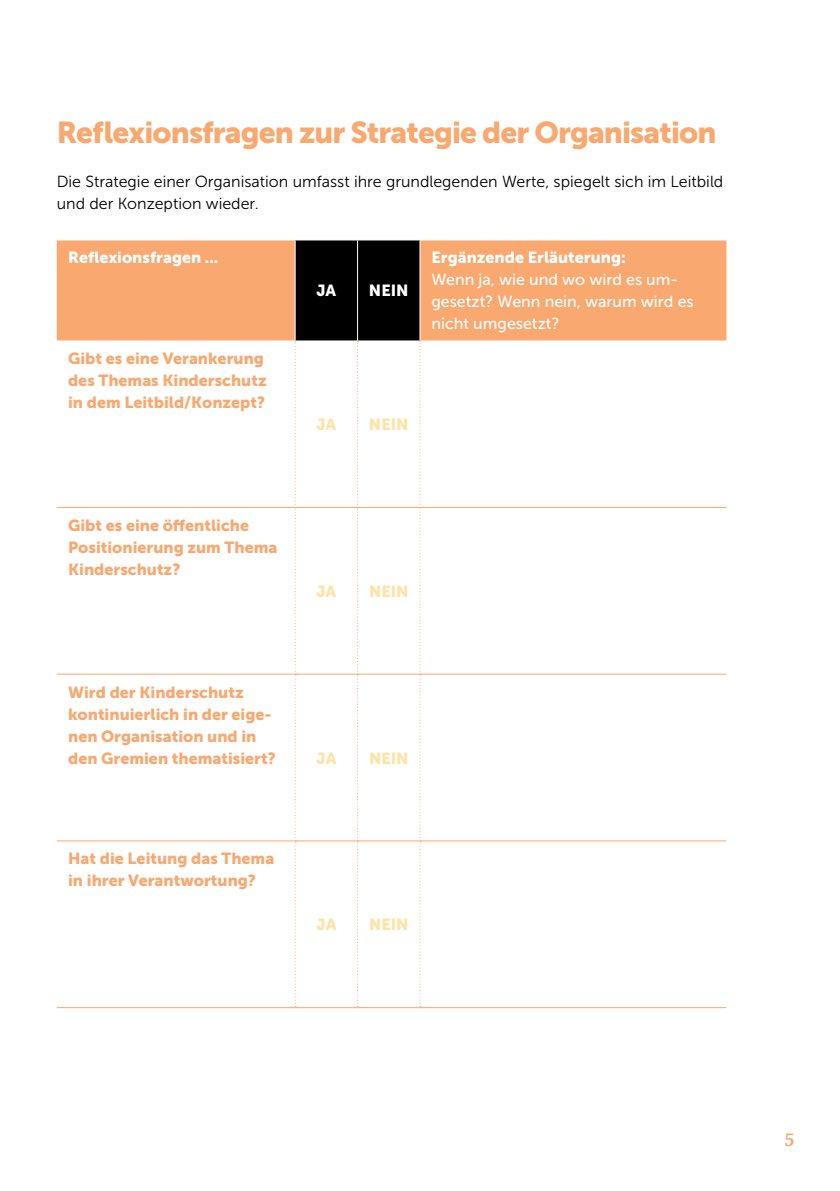
<style>
.page{position:relative;width:840px;height:1191px;background:#fff}
.page>*{position:absolute;margin:0;border:0;box-sizing:border-box;transform-origin:0 0}
.t1{font:30px "Museo Sans 900";letter-spacing:-.03em;color:#f9a870}
.t2{font:700 20px "Karmina";color:#f9a870}
.t3{font:16px/22px "Museo Sans 900";color:#f9a870}
.t4{font:16px/22px "Museo Sans 300";color:#000}
.t5{font:16px/22px "Museo Sans 500";color:#fff}
.t6{font:16px "Museo Sans 900";color:#fff}
.t7{font:16px "Museo Sans 900";color:#ffe3a5}
</style>
<div class="page">
<div style="left:57px;top:240px;width:669px;height:101px;background:#f9a870"></div>
<hr style="left:57px;top:507px;width:237px;height:1px;background:#f9a870">
<hr style="left:420px;top:507px;width:306px;height:1px;background:#f9a870">
<hr style="left:57px;top:673px;width:237px;height:1px;background:#f9a870">
<hr style="left:420px;top:673px;width:306px;height:1px;background:#f9a870">
<hr style="left:57px;top:840px;width:237px;height:1px;background:#f9a870">
<hr style="left:420px;top:840px;width:306px;height:1px;background:#f9a870">
<hr style="left:57px;top:1007px;width:238px;height:1px;background:#f9a870">
<hr style="left:295px;top:1007px;width:62px;height:1px;background:#f9a870">
<hr style="left:357px;top:1007px;width:63px;height:1px;background:#f9a870">
<hr style="left:420px;top:1007px;width:306px;height:1px;background:#f9a870">
<svg style="left:294px;top:240px;width:127px;height:767px"></svg>
<h1 class="t1" style="left:57px;top:116px;width:660px">Reflexionsfragen zur Strategie der Organisation</h1>
<p class="t4" style="left:57px;top:171px;width:667px">Die Strategie einer Organisation umfasst ihre grundlegenden Werte, spiegelt sich im Leitbild und der Konzeption wieder.</p>
<p class="t6" style="left:68px;top:249px;width:152px">Reflexionsfragen ...</p>
<p class="t6" style="left:316px;top:282px;width:21px">JA</p>
<p class="t6" style="left:369px;top:282px;width:41px">NEIN</p>
<p class="t6" style="left:431px;top:249px;width:196px">Ergänzende Erläuterung:</p>
<p class="t5" style="left:431px;top:269px;width:264px">Wenn ja, wie und wo wird es um&shy;gesetzt? Wenn nein, warum wird es nicht umgesetzt?</p>
<p class="t3" style="left:68px;top:347px;width:200px">Gibt es eine Verankerung des Themas Kinderschutz in dem Leitbild/Konzept?</p>
<p class="t3" style="left:68px;top:514px;width:211px">Gibt es eine öffentliche<br>Positionierung zum Thema<br>Kinderschutz?</p>
<p class="t3" style="left:68px;top:681px;width:209px">Wird der Kinderschutz kontinuierlich in der eige&shy;nen Organisation und in den Gremien thematisiert?</p>
<p class="t3" style="left:68px;top:847px;width:207px">Hat die Leitung das Thema in ihrer Verantwortung?</p>
<p class="t7" style="left:316px;top:415px;width:21px">JA</p>
<p class="t7" style="left:369px;top:415px;width:41px">NEIN</p>
<p class="t7" style="left:316px;top:582px;width:21px">JA</p>
<p class="t7" style="left:369px;top:582px;width:41px">NEIN</p>
<p class="t7" style="left:316px;top:749px;width:21px">JA</p>
<p class="t7" style="left:369px;top:749px;width:41px">NEIN</p>
<p class="t7" style="left:316px;top:915px;width:21px">JA</p>
<p class="t7" style="left:369px;top:915px;width:41px">NEIN</p>
<p class="t2" style="left:784px;top:1127px;width:11px">5</p>
</div>
